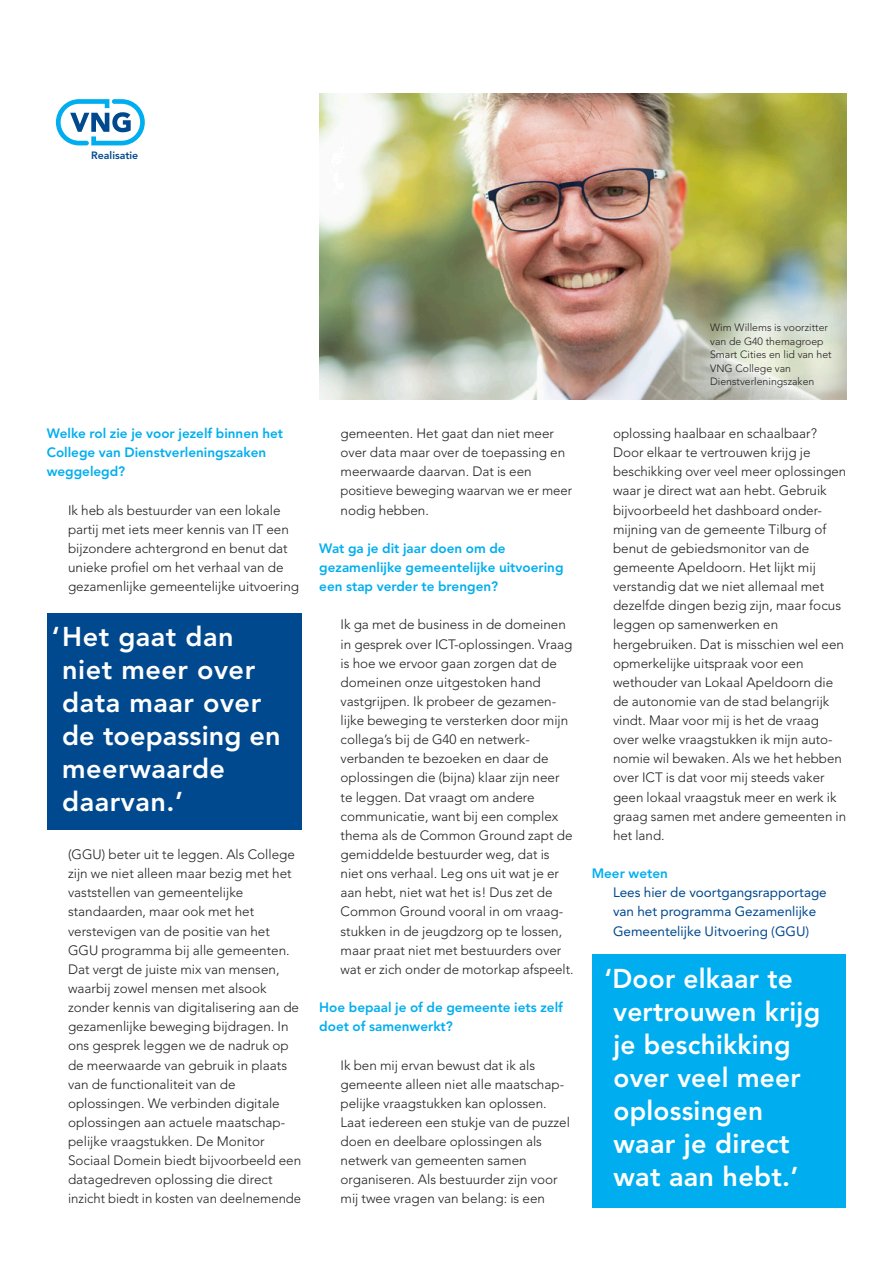
<style>
.page{position:relative;width:893px;height:1263px;background:#fff}
.page>*{position:absolute;margin:0;border:0;box-sizing:border-box;transform-origin:0 0}
.VNG_-_Streamer_in_vo{font:800 27px/33px "Avenir LT Std";letter-spacing:.01em;color:#fff}
.VNG_-_Broodtekst{font:300 13.5px/19.2px "Avenir LT Std";color:#231f20}
.VNG_-_Broodtekst-2{font:800 13.5px/19.2px "Avenir LT Std";color:#00aeef}
.VNG_-_Broodtekst-3{font:13.5px/19.2px "Avenir LT Std";color:#01498e}
.VNG_-_Chapeau_rechts{font:300 10.5px/13.5px "Avenir";color:#231f20}
.t1{font:800 10.5px "Avenir LT Std";color:#01498e}
</style>
<div class="page">
<svg style="left:56px;top:99px;width:89px;height:46px"></svg>
<div style="left:592px;top:955px;width:253px;height:253px;background:#00aeef"></div>
<div style="left:47px;top:613px;width:255px;height:216px;background:#01498e"></div>
<img style="left:319px;top:94px;width:527px;height:306px">
<p class="t1" style="left:91px;top:150px;width:49px">Realisatie</p>
<p class="VNG_-_Broodtekst-2" style="left:47px;top:424px;width:238px">Welke rol zie je voor jezelf binnen het<br>College van Dienstverleningszaken weggelegd?</p>
<p class="VNG_-_Broodtekst" style="left:68px;top:500px;width:233px">Ik heb als bestuurder van een lokale partij met iets meer kennis van IT een bijzondere achtergrond en benut dat unieke profiel om het verhaal van de gezamenlijke gemeentelijke uitvoering</p>
<p class="VNG_-_Streamer_in_vo" style="left:62px;top:620px;width:220px;text-indent:-11px">‘Het gaat dan niet meer over data maar over de toepassing en meerwaarde daarvan.’</p>
<p class="VNG_-_Broodtekst" style="left:68px;top:845px;width:235px">(GGU) beter uit te leggen. Als College zijn we niet alleen maar bezig met het vaststellen van gemeentelijke standaarden, maar ook met het verstevigen van de positie van het GGU programma bij alle gemeenten.<br>Dat vergt de juiste mix van mensen, waarbij zowel mensen met alsook zonder kennis van digitalisering aan de gezamenlijke beweging bijdragen. In ons gesprek leggen we de nadruk op de meerwaarde van gebruik in plaats van de functionaliteit van de oplossingen. We verbinden digitale oplossingen aan actuele maatschap&shy;pelijke vraagstukken. De Monitor Sociaal Domein biedt bijvoorbeeld een datagedreven oplossing die direct inzicht biedt in kosten van deelnemende</p>
<p class="VNG_-_Broodtekst" style="left:340px;top:424px;width:233px">gemeenten. Het gaat dan niet meer over data maar over de toepassing en meerwaarde daarvan. Dat is een positieve beweging waarvan we er meer nodig hebben.</p>
<p class="VNG_-_Broodtekst-2" style="left:319px;top:539px;width:246px">Wat ga je dit jaar doen om de gezamenlijke gemeentelijke uitvoering een stap verder te brengen?</p>
<p class="VNG_-_Broodtekst" style="left:340px;top:615px;width:235px">Ik ga met de business in de domeinen in gesprek over ICT-oplossingen. Vraag is hoe we ervoor gaan zorgen dat de domeinen onze uitgestoken hand vastgrijpen. Ik probeer de gezamen&shy;lijke beweging te versterken door mijn collega’s bij de G40 en netwerk&shy;verbanden te bezoeken en daar de oplossingen die (bijna) klaar zijn neer te leggen. Dat vraagt om andere communicatie, want bij een complex thema als de Common Ground zapt de gemiddelde bestuurder weg, dat is niet ons verhaal. Leg ons uit wat je er aan hebt, niet wat het is! Dus zet de Common Ground vooral in om vraag&shy;stukken in de jeugdzorg op te lossen, maar praat niet met bestuurders over wat er zich onder de motorkap afspeelt.</p>
<p class="VNG_-_Broodtekst-2" style="left:319px;top:998px;width:245px">Hoe bepaal je of de gemeente iets zelf doet of samenwerkt?</p>
<p class="VNG_-_Broodtekst" style="left:340px;top:1055px;width:231px">Ik ben mij ervan bewust dat ik als gemeente alleen niet alle maatschap&shy;pelijke vraagstukken kan oplossen.<br>Laat iedereen een stukje van de puzzel doen en deelbare oplossingen als netwerk van gemeenten samen organiseren. Als bestuurder zijn voor mij twee vragen van belang: is een</p>
<p class="VNG_-_Chapeau_rechts" style="left:710px;top:321px;width:123px">Wim Willems is voorzitter van de G40 themagroep<br>Smart Cities en lid van het<br>VNG College van<br>Dienstverleningszaken</p>
<p class="VNG_-_Broodtekst" style="left:613px;top:424px;width:235px">oplossing haalbaar en schaalbaar?<br>Door elkaar te vertrouwen krijg je beschikking over veel meer oplossingen waar je direct wat aan hebt. Gebruik bijvoorbeeld het dashboard onder&shy;mijning van de gemeente Tilburg of benut de gebiedsmonitor van de gemeente Apeldoorn. Het lijkt mij verstandig dat we niet allemaal met dezelfde dingen bezig zijn, maar focus leggen op samenwerken en hergebruiken. Dat is misschien wel een opmerkelijke uitspraak voor een wethouder van Lokaal Apeldoorn die de autonomie van de stad belangrijk vindt. Maar voor mij is het de vraag over welke vraagstukken ik mijn auto&shy;nomie wil bewaken. Als we het hebben over ICT is dat voor mij steeds vaker geen lokaal vraagstuk meer en werk ik graag samen met andere gemeenten in het land.</p>
<p class="VNG_-_Broodtekst-2" style="left:592px;top:864px;width:78px">Meer weten</p>
<p class="VNG_-_Broodtekst-3" style="left:613px;top:883px;width:215px">Lees hier de voortgangsrapportage van het programma Gezamenlijke<br>Gemeentelijke Uitvoering (GGU)</p>
<p class="VNG_-_Streamer_in_vo" style="left:613px;top:962px;width:208px;text-indent:-9px">‘Door elkaar te vertrouwen krijg je beschikking over veel meer oplossingen waar je direct</p>
<p class="VNG_-_Streamer_in_vo" style="left:613px;top:1160px;width:186px">wat aan hebt.’</p>
</div>
